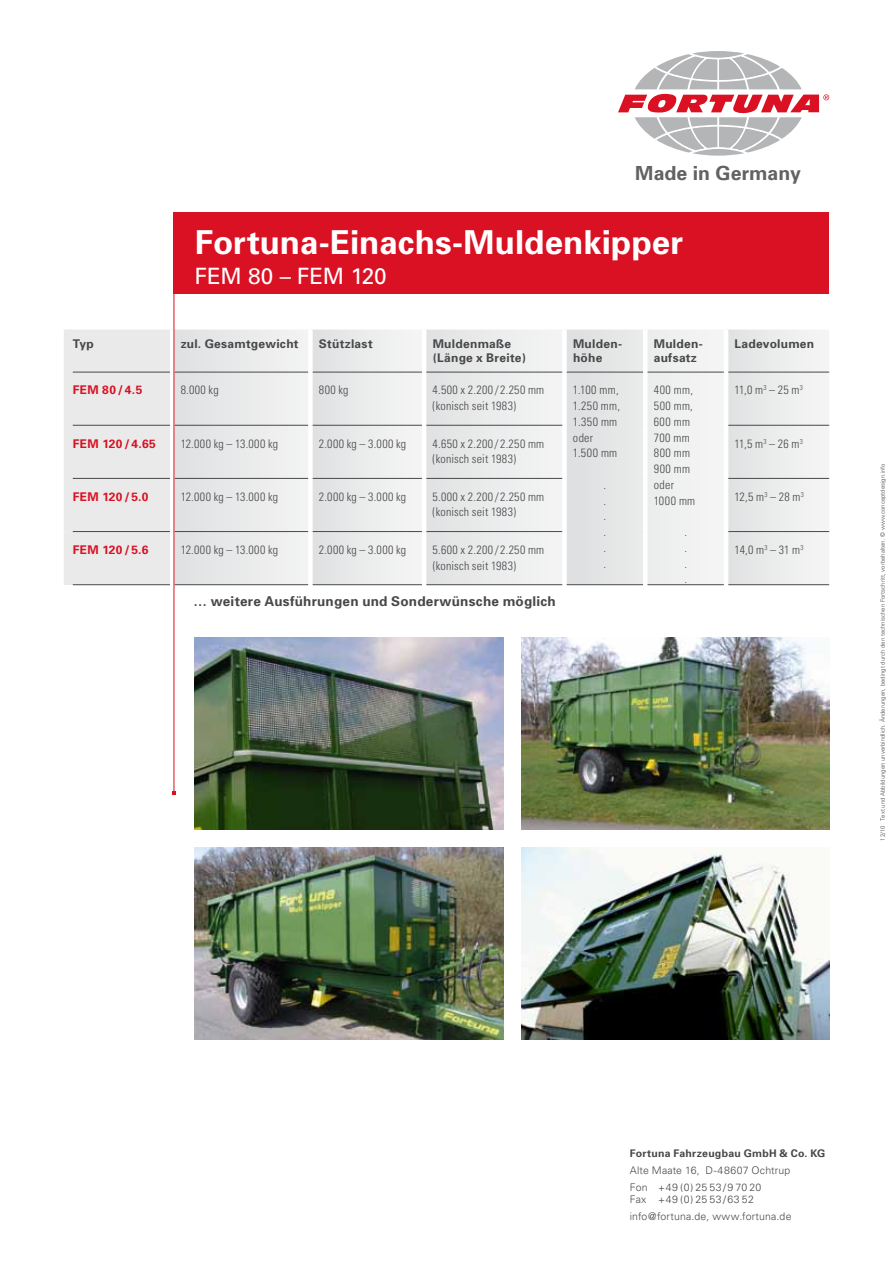
<style>
.page{position:relative;width:893px;height:1263px;background:#fff}
.page>*{position:absolute;margin:0;border:0;box-sizing:border-box;transform-origin:0 0}
.t1{font:700 33px "Univers";color:#fff}
.t2{font:22.5px "Univers";letter-spacing:-.005em;color:#fff}
.t3{font:700 19.5px "Univers";color:#616263}
.t4{font:700 13.5px "Univers";letter-spacing:.015em;color:#484849}
.t5{font:300 condensed 12px/15.8px "Univers";letter-spacing:.025em;color:#484849}
.t6{font:700 12px/14.4px "Univers";letter-spacing:.025em;color:#484849}
.t7{font:300 condensed 12px/15.8px "Univers";letter-spacing:.045em;color:#484849}
.t8{font:700 12px "Univers";letter-spacing:.025em;color:#d91122}
.t9{font:300 10.5px/16.8px "Univers";letter-spacing:.015em;color:#484849}
.t10{font:700 10.5px "Univers";letter-spacing:.025em;color:#484849}
.t11{font:300 6px "Univers";color:#484849}
</style>
<div class="page">
<img style="left:195px;top:638px;width:308px;height:191px">
<img style="left:195px;top:848px;width:308px;height:191px">
<img style="left:521px;top:638px;width:308px;height:191px">
<img style="left:521px;top:848px;width:308px;height:191px">
<svg style="left:618px;top:51px;width:211px;height:105px"></svg>
<svg style="left:73px;top:330px;width:756px;height:254px"></svg>
<div style="left:308px;top:330px;width:5px;height:42px;background:#fff"></div>
<hr style="left:422px;top:330px;width:4px;height:42px;background:#fff">
<div style="left:562px;top:330px;width:5px;height:42px;background:#fff"></div>
<hr style="left:643px;top:330px;width:4px;height:42px;background:#fff">
<hr style="left:724px;top:330px;width:4px;height:42px;background:#fff">
<div style="left:308px;top:372px;width:5px;height:53px;background:#fff"></div>
<hr style="left:422px;top:372px;width:4px;height:53px;background:#fff">
<div style="left:562px;top:372px;width:5px;height:53px;background:#fff"></div>
<hr style="left:643px;top:372px;width:4px;height:53px;background:#fff">
<hr style="left:724px;top:372px;width:4px;height:53px;background:#fff">
<div style="left:308px;top:425px;width:5px;height:53px;background:#fff"></div>
<hr style="left:422px;top:425px;width:4px;height:53px;background:#fff">
<div style="left:562px;top:425px;width:5px;height:53px;background:#fff"></div>
<hr style="left:643px;top:425px;width:4px;height:53px;background:#fff">
<hr style="left:724px;top:425px;width:4px;height:53px;background:#fff">
<div style="left:308px;top:478px;width:5px;height:53px;background:#fff"></div>
<hr style="left:422px;top:478px;width:4px;height:53px;background:#fff">
<div style="left:562px;top:478px;width:5px;height:53px;background:#fff"></div>
<hr style="left:643px;top:478px;width:4px;height:53px;background:#fff">
<hr style="left:724px;top:478px;width:4px;height:53px;background:#fff">
<div style="left:308px;top:531px;width:5px;height:54px;background:#fff"></div>
<hr style="left:422px;top:531px;width:4px;height:54px;background:#fff">
<div style="left:562px;top:531px;width:5px;height:54px;background:#fff"></div>
<hr style="left:643px;top:531px;width:4px;height:54px;background:#fff">
<hr style="left:724px;top:531px;width:4px;height:54px;background:#fff">
<hr style="left:174px;top:372px;width:134px;height:1px;background:#484849">
<hr style="left:313px;top:372px;width:109px;height:1px;background:#484849">
<hr style="left:426px;top:372px;width:136px;height:1px;background:#484849">
<hr style="left:567px;top:372px;width:76px;height:1px;background:#484849">
<hr style="left:647px;top:372px;width:77px;height:1px;background:#484849">
<hr style="left:728px;top:372px;width:101px;height:1px;background:#484849">
<hr style="left:174px;top:425px;width:134px;height:1px;background:#484849">
<hr style="left:313px;top:425px;width:109px;height:1px;background:#484849">
<hr style="left:426px;top:425px;width:136px;height:1px;background:#484849">
<hr style="left:728px;top:425px;width:101px;height:1px;background:#484849">
<hr style="left:174px;top:478px;width:134px;height:1px;background:#484849">
<hr style="left:313px;top:478px;width:109px;height:1px;background:#484849">
<hr style="left:426px;top:478px;width:136px;height:1px;background:#484849">
<hr style="left:728px;top:478px;width:101px;height:1px;background:#484849">
<hr style="left:174px;top:531px;width:134px;height:1px;background:#484849">
<hr style="left:313px;top:531px;width:109px;height:1px;background:#484849">
<hr style="left:426px;top:531px;width:136px;height:1px;background:#484849">
<hr style="left:728px;top:531px;width:101px;height:1px;background:#484849">
<hr style="left:174px;top:584px;width:134px;height:1px;background:#484849">
<hr style="left:313px;top:584px;width:109px;height:1px;background:#484849">
<hr style="left:426px;top:584px;width:136px;height:1px;background:#484849">
<hr style="left:567px;top:584px;width:76px;height:1px;background:#484849">
<hr style="left:647px;top:584px;width:77px;height:1px;background:#484849">
<hr style="left:728px;top:584px;width:101px;height:1px;background:#484849">
<div style="left:64px;top:330px;width:9px;height:42px;background:#eaeaeb"></div>
<div style="left:64px;top:372px;width:9px;height:53px;background:#eaeaeb"></div>
<div style="left:64px;top:425px;width:9px;height:53px;background:#eaeaeb"></div>
<div style="left:64px;top:478px;width:9px;height:53px;background:#eaeaeb"></div>
<div style="left:64px;top:531px;width:9px;height:54px;background:#eaeaeb"></div>
<svg style="left:170px;top:330px;width:4px;height:42px"></svg>
<svg style="left:170px;top:372px;width:4px;height:53px"></svg>
<svg style="left:170px;top:425px;width:4px;height:53px"></svg>
<svg style="left:170px;top:478px;width:4px;height:53px"></svg>
<svg style="left:170px;top:531px;width:4px;height:54px"></svg>
<hr style="left:73px;top:372px;width:97px;height:1px;background:#484849">
<hr style="left:73px;top:425px;width:97px;height:1px;background:#484849">
<hr style="left:73px;top:478px;width:97px;height:1px;background:#484849">
<hr style="left:73px;top:531px;width:97px;height:1px;background:#484849">
<hr style="left:73px;top:584px;width:97px;height:1px;background:#484849">
<div style="left:174px;top:213px;width:655px;height:81px;background:#d91122"></div>
<hr style="left:174px;top:294px;width:1px;height:499px;background:#d91122">
<h3 class="t3" style="left:635px;top:161px;width:167px">Made in Germany</h3>
<h1 class="t1" style="left:195px;top:222px;width:490px">Fortuna-Einachs-Muldenkipper</h1>
<h2 class="t2" style="left:195px;top:263px;width:193px">FEM 80 – FEM 120</h2>
<p class="t6" style="left:73px;top:336px;width:23px">Typ</p>
<p class="t6" style="left:181px;top:336px;width:119px">zul. Gesamtgewicht</p>
<p class="t6" style="left:319px;top:336px;width:55px">Stützlast</p>
<p class="t6" style="left:433px;top:336px;width:95px">Muldenmaße (Länge x Breite)</p>
<p class="t6" style="left:573px;top:336px;width:51px">Mulden&shy;höhe</p>
<p class="t6" style="left:654px;top:336px;width:50px">Mulden&shy;aufsatz</p>
<p class="t6" style="left:735px;top:336px;width:81px">Ladevolumen</p>
<p class="t8" style="left:73px;top:383px;width:71px">FEM 80 / 4.5</p>
<p class="t5" style="left:181px;top:382px;width:40px">8.000 kg</p>
<p class="t5" style="left:319px;top:382px;width:31px">800 kg</p>
<p class="t5" style="left:433px;top:382px;width:113px">4.500 x 2.200/2.250 mm (konisch seit 1983)</p>
<p class="t5" style="left:573px;top:382px;width:49px">1.100 mm,<br>1.250 mm,<br>1.350 mm oder<br>1.500 mm</p>
<p class="t5" style="left:603px;top:477px;width:4px;text-align:justify">. . . . . .</p>
<p class="t5" style="left:735px;top:382px;width:70px">11,0 m<sup>3</sup> – 25 m<sup>3</sup></p>
<p class="t7" style="left:654px;top:382px;width:43px">400 mm,<br>500 mm,<br>600 mm<br>700 mm<br>800 mm<br>900 mm oder<br>1000 mm</p>
<p class="t5" style="left:684px;top:524px;width:4px;text-align:justify">. . . .</p>
<p class="t8" style="left:73px;top:436px;width:85px">FEM 120 / 4.65</p>
<p class="t5" style="left:181px;top:435px;width:99px">12.000 kg – 13.000 kg</p>
<p class="t5" style="left:319px;top:435px;width:89px">2.000 kg – 3.000 kg</p>
<p class="t5" style="left:433px;top:435px;width:113px">4.650 x 2.200/2.250 mm (konisch seit 1983)</p>
<p class="t5" style="left:735px;top:435px;width:70px">11,5 m<sup>3</sup> – 26 m<sup>3</sup></p>
<p class="t8" style="left:73px;top:489px;width:77px">FEM 120 / 5.0</p>
<p class="t5" style="left:181px;top:489px;width:99px">12.000 kg – 13.000 kg</p>
<p class="t5" style="left:319px;top:489px;width:89px">2.000 kg – 3.000 kg</p>
<p class="t5" style="left:433px;top:489px;width:113px">5.000 x 2.200/2.250 mm (konisch seit 1983)</p>
<p class="t5" style="left:735px;top:489px;width:71px">12,5 m<sup>3</sup> – 28 m<sup>3</sup></p>
<p class="t8" style="left:73px;top:542px;width:77px">FEM 120 / 5.6</p>
<p class="t5" style="left:181px;top:542px;width:99px">12.000 kg – 13.000 kg</p>
<p class="t5" style="left:319px;top:542px;width:89px">2.000 kg – 3.000 kg</p>
<p class="t5" style="left:433px;top:542px;width:113px">5.600 x 2.200/2.250 mm (konisch seit 1983)</p>
<p class="t5" style="left:735px;top:542px;width:71px">14,0 m<sup>3</sup> – 31 m<sup>3</sup></p>
<p class="t4" style="left:193px;top:593px;width:364px">… weitere Ausführungen und Sonderwünsche möglich</p>
<p class="t11" style="left:879px;top:840px;width:379px;rotate:-90deg">12/10 Text und Abbildungen unverbindlich. Änderungen, bedingt durch den technischen Fortschritt, vorbehalten. © www.conceptdesign.info</p>
<p class="t10" style="left:630px;top:1147px;width:197px">Fortuna Fahrzeugbau GmbH &amp; Co. KG</p>
<p class="t9" style="left:630px;top:1161px;width:162px">Alte Maate 16, D-48607 Ochtrup<br>Fon +49 (0) 25 53/9 70 20</p>
<p class="t9" style="left:630px;top:1191px;width:163px">Fax +49 (0) 25 53/63 52 info@fortuna.de, www.fortuna.de</p>
</div>
